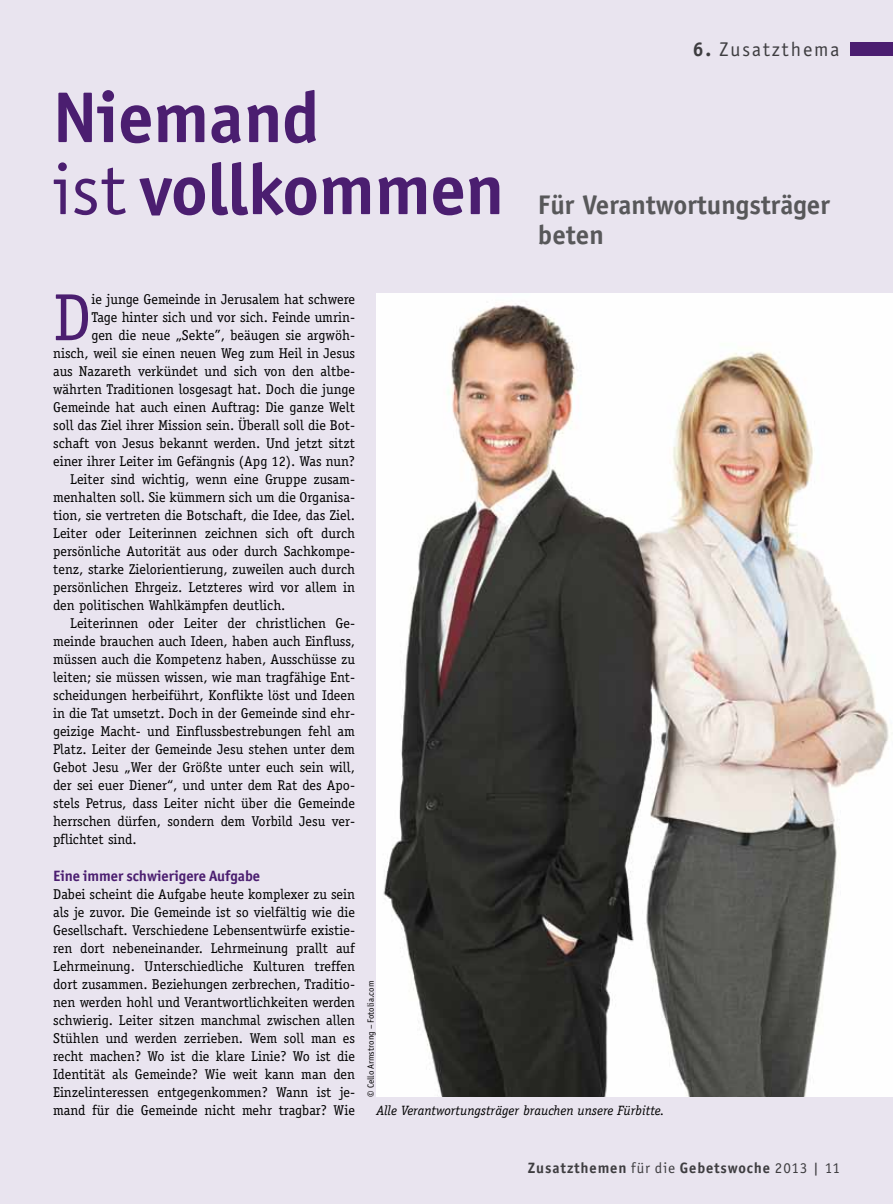
<style>
.page{position:relative;width:893px;height:1204px;background:#fff}
.page>*{position:absolute;margin:0;border:0;box-sizing:border-box;transform-origin:0 0}
.t1{font:700 72px/72px "Officina San ITC";color:#4b1e70}
.t2{font:66.75px "Officina Serif";color:#4b1e70}
.t3{font:700 27px/30px "Officina Sans";color:#58585a}
.t4{font:19.8px "Officina San ITC";letter-spacing:.1em;color:#3e3d40}
.t5{font:700 15px "Officina San ITC";letter-spacing:.06em;color:#3e3d40}
.t6{font:700 15px "Officina San ITC";color:#4b1e70}
.t7{font:14.25px/18px "Officina Serif";color:#000;text-align:justify}
.t8{font:italic 13.5px "Officina Serif";color:#000}
.t9{font:9px "Officina San ITC";color:#000}
.s1{font-weight:400}
.s2{font-weight:700}
</style>
<div class="page">
<div style="left:0;top:0;width:893px;height:1203px;background:#e9e4ef"></div>
<div style="left:850px;top:43px;width:43px;height:13px;background:#4b1e70"></div>
<img style="left:376px;top:293px;width:517px;height:803px">
<h1 class="t1" style="left:53px;top:81px;width:452px">Niemand<br><span class="s1">ist</span> vollkommen</h1>
<h3 class="t4" style="left:693px;top:38px;width:148px"><span class="s2">6.</span> Zusatzthema</h3>
<h3 class="t3" style="left:538px;top:190px;width:294px">Für Verantwortungsträger beten</h3>
<h2 class="t2" style="left:53px;top:278px;width:40px">D</h2>
<p class="t7" style="left:91px;top:290px;width:265px">ie junge Gemeinde in Jerusalem hat schwere</p>
<p class="t7" style="left:91px;top:308px;width:265px">Tage hinter sich und vor sich. Feinde umrin-</p>
<p class="t7" style="left:91px;top:326px;width:265px">gen die neue „Sekte”, beäugen sie argwöh-</p>
<p class="t7" style="left:53px;top:344px;width:303px">nisch, weil sie einen neuen Weg zum Heil in Jesus</p>
<p class="t7" style="left:53px;top:362px;width:303px">aus Nazareth verkündet und sich von den altbe-</p>
<p class="t7" style="left:53px;top:380px;width:303px">währten Traditionen losgesagt hat. Doch die junge</p>
<p class="t7" style="left:53px;top:398px;width:303px">Gemeinde hat auch einen Auftrag: Die ganze Welt</p>
<p class="t7" style="left:53px;top:416px;width:303px">soll das Ziel ihrer Mission sein. Überall soll die Bot-</p>
<p class="t7" style="left:53px;top:434px;width:303px">schaft von Jesus bekannt werden. Und jetzt sitzt</p>
<p class="t7" style="left:53px;top:452px;width:303px">einer ihrer Leiter im Gefängnis (Apg 12). Was nun?</p>
<p class="t7" style="left:70px;top:470px;width:286px">Leiter sind wichtig, wenn eine Gruppe zusam-</p>
<p class="t7" style="left:53px;top:488px;width:303px">menhalten soll. Sie kümmern sich um die Organisa-</p>
<p class="t7" style="left:53px;top:506px;width:303px">tion, sie vertreten die Botschaft, die Idee, das Ziel.</p>
<p class="t7" style="left:53px;top:524px;width:303px">Leiter oder Leiterinnen zeichnen sich oft durch</p>
<p class="t7" style="left:53px;top:542px;width:303px">persönliche Autorität aus oder durch Sachkompe-</p>
<p class="t7" style="left:53px;top:560px;width:303px">tenz, starke Zielorientierung, zuweilen auch durch</p>
<p class="t7" style="left:53px;top:578px;width:303px">persönlichen Ehrgeiz. Letzteres wird vor allem in</p>
<p class="t7" style="left:53px;top:596px;width:234px">den politischen Wahlkämpfen deutlich.</p>
<p class="t7" style="left:70px;top:614px;width:286px">Leiterinnen oder Leiter der christlichen Ge-</p>
<p class="t7" style="left:53px;top:632px;width:303px">meinde brauchen auch Ideen, haben auch Einfluss,</p>
<p class="t7" style="left:53px;top:650px;width:303px">müssen auch die Kompetenz haben, Ausschüsse zu</p>
<p class="t7" style="left:53px;top:668px;width:303px">leiten; sie müssen wissen, wie man tragfähige Ent-</p>
<p class="t7" style="left:53px;top:686px;width:303px">scheidungen herbeiführt, Konflikte löst und Ideen</p>
<p class="t7" style="left:53px;top:704px;width:303px">in die Tat umsetzt. Doch in der Gemeinde sind ehr-</p>
<p class="t7" style="left:53px;top:722px;width:303px">geizige Macht- und Einflussbestrebungen fehl am</p>
<p class="t7" style="left:53px;top:740px;width:303px">Platz. Leiter der Gemeinde Jesu stehen unter dem</p>
<p class="t7" style="left:53px;top:758px;width:303px">Gebot Jesu „Wer der Größte unter euch sein will,</p>
<p class="t7" style="left:53px;top:776px;width:303px">der sei euer Diener“, und unter dem Rat des Apo-</p>
<p class="t7" style="left:53px;top:794px;width:303px">stels Petrus, dass Leiter nicht über die Gemeinde</p>
<p class="t7" style="left:53px;top:812px;width:303px">herrschen dürfen, sondern dem Vorbild Jesu ver-</p>
<p class="t7" style="left:53px;top:830px;width:85px">pflichtet sind.</p>
<p class="t6" style="left:53px;top:866px;width:208px">Eine immer schwierigere Aufgabe</p>
<p class="t7" style="left:53px;top:884px;width:303px">Dabei scheint die Aufgabe heute komplexer zu sein als je zuvor. Die Gemeinde ist so vielfältig wie die Gesellschaft. Verschiedene Lebensentwürfe existie&shy;ren dort nebeneinander. Lehrmeinung prallt auf Lehrmeinung. Unterschiedliche Kulturen treffen dort zusammen. Beziehungen zerbrechen, Traditio&shy;nen werden hohl und Verantwortlichkeiten werden schwierig. Leiter sitzen manchmal zwischen allen Stühlen und werden zerrieben. Wem soll man es recht machen? Wo ist die klare Linie? Wo ist die Identität als Gemeinde? Wie weit kann man den Einzelinteressen entgegenkommen? Wann ist je&shy;mand für die Gemeinde nicht mehr tragbar? Wie</p>
<p class="t9" style="left:365px;top:1096px;width:117px;rotate:-90deg">© Cello Armstrong – Fotolia.com</p>
<p class="t8" style="left:376px;top:1102px;width:289px">Alle Verantwortungsträger brauchen unsere Fürbitte.</p>
<p class="t5" style="left:528px;top:1158px;width:314px">Zusatzthemen <span class="s1">für die</span> Gebetswoche <span class="s1">2013 | 11</span></p>
</div>
